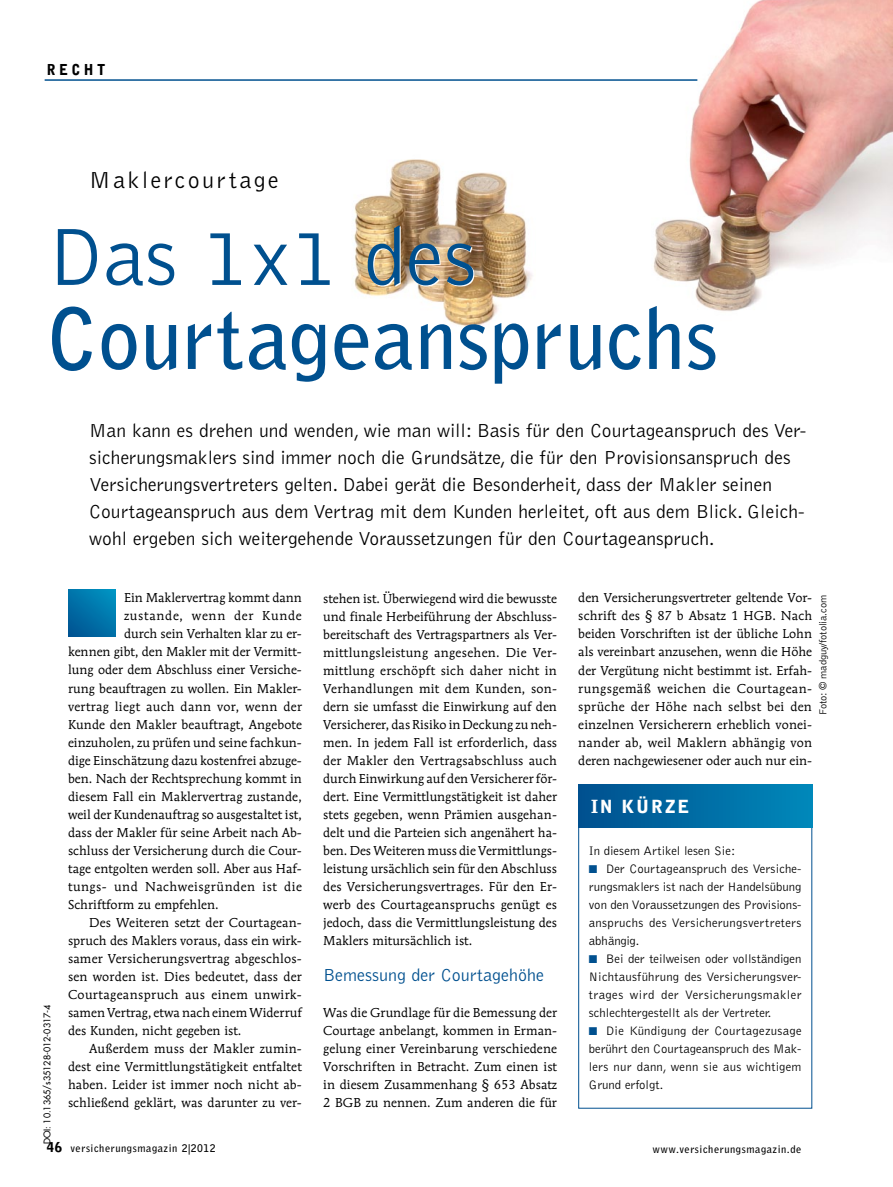
<style>
.page{position:relative;width:893px;height:1187px;background:#fff}
.page>*{position:absolute;margin:0;border:0;box-sizing:border-box;transform-origin:0 0}
.t1{font:700 84px "Bell Gothic Std";color:#00508f}
.t2{font:300 84px "Bell Gothic Std";color:#00508f}
.t3{font:300 24px "Bell Gothic Std";letter-spacing:.1em;color:#000}
.t4{font:300 19.5px/27px "Bell Gothic Std";color:#000}
.t5{font:300 18px "Bell Gothic Std";color:#00508f}
.t6{font:900 18px "Bell Gothic Std";color:#fff}
.t7{font:900 15px "Bell Gothic Std";color:#000;scale:.9 1}
.t8{font:12.75px/18px "Mendoza Roman Std";color:#000;text-align:justify}
.t9{font:300 12.75px/18px "Bell Gothic Std";color:#000;text-align:justify}
.t10{font:12.75px "Mendoza Roman Std";letter-spacing:.025em;color:#000}
.t11{font:12.75px "Mendoza Roman Std";letter-spacing:.03em;color:#000}
.t12{font:12.75px "Mendoza Roman Std";letter-spacing:.04em;color:#000}
.t13{font:12.75px "Mendoza Roman Std";letter-spacing:.055em;color:#000}
.t14{font:700 10.5px "Bell Gothic Std";letter-spacing:.05em;color:#000}
.t15{font:300 10.5px "Bell Gothic Std";letter-spacing:-.01em;color:#000}
.t16{font:9px "Futura";color:#000}
.s1{color:#00508f}
.s2{font-weight:900;font-size:13.5px}
</style>
<div class="page">
<img style="left:354px;top:0;width:539px;height:327px">
<svg style="left:68px;top:589px;width:47px;height:47px"></svg>
<div style="left:578px;top:797px;width:234px;height:311px;border:1px solid #00508f"></div>
<div style="left:578px;top:785px;width:234px;height:42px;background:linear-gradient(to right,#004f8e,#0088ba)"></div>
<hr style="left:45px;top:79px;width:652px;height:2px;background:#00508f">
<p class="t7" style="left:47px;top:61px;width:67px">RECHT</p>
<h2 class="t3" style="left:89px;top:167px;width:191px">Maklercourtage</h2>
<h1 class="t2" style="left:47px;top:212px;width:431px">Das 1x1 des</h1>
<h1 class="t1" style="left:47px;top:288px;width:673px">Courtageanspruchs</h1>
<p class="t4" style="left:89px;top:417px;width:718px">Man kann es drehen und wenden, wie man will: Basis für den Courtageanspruch des Ver&shy;sicherungsmaklers sind immer noch die Grundsätze, die für den Provisionsanspruch des Versicherungsvertreters gelten. Dabei gerät die Besonderheit, dass der Makler seinen Courtageanspruch aus dem Vertrag mit dem Kunden herleitet, oft aus dem Blick. Gleich&shy;wohl ergeben sich weitergehende Voraussetzungen für den Courtageanspruch.</p>
<p class="t8" style="left:323px;top:589px;width:235px">stehen ist. Überwiegend wird die bewusste und finale Herbeiführung der Abschluss&shy;bereitschaft des Vertragspartners als Ver&shy;mittlungsleistung angesehen. Die Ver&shy;mittlung erschöpft sich daher nicht in Verhandlungen mit dem Kunden, son&shy;dern sie umfasst die Einwirkung auf den Versicherer, das Risiko in Deckung zu neh&shy;men. In jedem Fall ist erforderlich, dass der Makler den Vertragsabschluss auch durch Einwirkung auf den Versicherer för&shy;dert. Eine Vermittlungstätigkeit ist daher stets gegeben, wenn Prämien ausgehan&shy;delt und die Parteien sich angenähert ha&shy;ben. Des Weiteren muss die Vermittlungs&shy;leistung ursächlich sein für den Abschluss des Versicherungsvertrages. Für den Er&shy;werb des Courtageanspruchs genügt es jedoch, dass die Vermittlungsleistung des Maklers mitursächlich ist.</p>
<h3 class="t5" style="left:323px;top:965px;width:223px">Bemessung der Courtagehöhe</h3>
<p class="t8" style="left:323px;top:1003px;width:235px">Was die Grundlage für die Bemessung der Courtage anbelangt, kommen in Erman&shy;gelung einer Vereinbarung verschiedene Vorschriften in Betracht. Zum einen ist in diesem Zusammenhang § 653 Absatz 2 BGB zu nennen. Zum anderen die für</p>
<p class="t8" style="left:124px;top:589px;width:179px">Ein Maklervertrag kommt dann</p>
<p class="t13" style="left:124px;top:608px;width:179px">zustande, wenn der Kunde</p>
<p class="t8" style="left:124px;top:625px;width:179px">durch sein Verhalten klar zu er-</p>
<p class="t8" style="left:68px;top:643px;width:235px">kennen gibt, den Makler mit der Vermitt-</p>
<p class="t8" style="left:68px;top:661px;width:235px">lung oder dem Abschluss einer Versiche-</p>
<p class="t8" style="left:68px;top:679px;width:235px">rung beauftragen zu wollen. Ein Makler-</p>
<p class="t10" style="left:68px;top:698px;width:235px">vertrag liegt auch dann vor, wenn der</p>
<p class="t8" style="left:68px;top:715px;width:235px">Kunde den Makler beauftragt, Angebote</p>
<p class="t8" style="left:68px;top:733px;width:235px">einzuholen, zu prüfen und seine fachkun-</p>
<p class="t8" style="left:68px;top:751px;width:235px">dige Einschätzung dazu kostenfrei abzuge-</p>
<p class="t8" style="left:68px;top:769px;width:235px">ben. Nach der Rechtsprechung kommt in</p>
<p class="t8" style="left:68px;top:787px;width:235px">diesem Fall ein Maklervertrag zustande,</p>
<p class="t8" style="left:68px;top:805px;width:235px">weil der Kundenauftrag so ausgestaltet ist,</p>
<p class="t8" style="left:68px;top:823px;width:235px">dass der Makler für seine Arbeit nach Ab-</p>
<p class="t8" style="left:68px;top:841px;width:235px">schluss der Versicherung durch die Cour-</p>
<p class="t8" style="left:68px;top:859px;width:235px">tage entgolten werden soll. Aber aus Haf-</p>
<p class="t12" style="left:68px;top:878px;width:235px">tungs- und Nachweisgründen ist die</p>
<p class="t8" style="left:68px;top:895px;width:152px">Schriftform zu empfehlen.</p>
<p class="t8" style="left:89px;top:913px;width:214px">Des Weiteren setzt der Courtagean-</p>
<p class="t8" style="left:68px;top:931px;width:235px">spruch des Maklers voraus, dass ein wirk-</p>
<p class="t8" style="left:68px;top:949px;width:235px">samer Versicherungsvertrag abgeschlos-</p>
<p class="t8" style="left:68px;top:967px;width:235px">sen worden ist. Dies bedeutet, dass der</p>
<p class="t11" style="left:68px;top:986px;width:235px">Courtageanspruch aus einem unwirk-</p>
<p class="t8" style="left:68px;top:1003px;width:235px">samen Vertrag, etwa nach einem Widerruf</p>
<p class="t8" style="left:68px;top:1021px;width:175px">des Kunden, nicht gegeben ist.</p>
<p class="t8" style="left:89px;top:1039px;width:214px">Außerdem muss der Makler zumin-</p>
<p class="t8" style="left:68px;top:1057px;width:235px">dest eine Vermittlungstätigkeit entfaltet</p>
<p class="t8" style="left:68px;top:1075px;width:235px">haben. Leider ist immer noch nicht ab-</p>
<p class="t8" style="left:68px;top:1093px;width:235px">schließend geklärt, was darunter zu ver-</p>
<p class="t8" style="left:578px;top:589px;width:235px">den Versicherungsvertreter geltende Vor&shy;schrift des § 87 b Absatz 1 HGB. Nach beiden Vorschriften ist der übliche Lohn als vereinbart anzusehen, wenn die Höhe der Vergütung nicht bestimmt ist. Erfah&shy;rungsgemäß weichen die Courtagean&shy;sprüche der Höhe nach selbst bei den einzelnen Versicherern erheblich vonei&shy;nander ab, weil Maklern abhängig von deren nachgewiesener oder auch nur ein-</p>
<p class="t15" style="left:817px;top:715px;width:122px;rotate:-90deg">Foto: © madguy/fotolia.com</p>
<h3 class="t6" style="left:591px;top:795px;width:100px">IN KÜRZE</h3>
<p class="t9" style="left:589px;top:841px;width:148px">In diesem Artikel lesen Sie:</p>
<p class="t9" style="left:589px;top:859px;width:214px"><span class="s1">■</span> Der Courtageanspruch des Versiche&shy;rungsmaklers ist nach der Handelsübung von den Voraussetzungen des Provisions&shy;anspruchs des Versicherungsvertreters abhängig.</p>
<p class="t9" style="left:589px;top:949px;width:214px"><span class="s1">■</span> Bei der teilweisen oder vollständigen Nichtausführung des Versicherungsver&shy;trages wird der Versicherungsmakler schlechtergestellt als der Vertreter.</p>
<p class="t9" style="left:589px;top:1021px;width:214px"><span class="s1">■</span> Die Kündigung der Courtagezusage berührt den Courtageanspruch des Mak&shy;lers nur dann, wenn sie aus wichtigem Grund erfolgt.</p>
<p class="t16" style="left:43px;top:1144px;width:141px;rotate:-90deg">DOI: 10.1365/s35128-012-0317-4</p>
<p class="t14" style="left:47px;top:1142px;width:171px"><span class="s2">46</span> versicherungsmagazin 2|2012</p>
<p class="t14" style="left:652px;top:1142px;width:151px">www.versicherungsmagazin.de</p>
</div>
